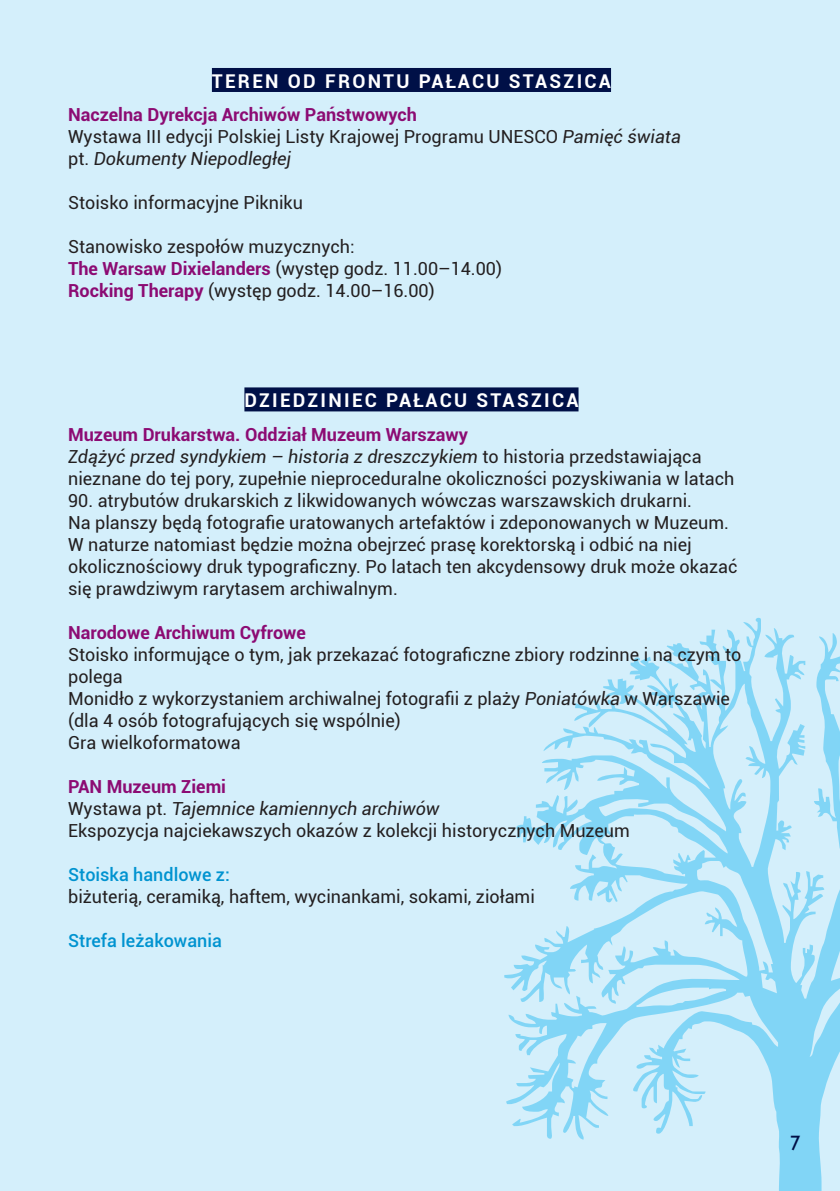
<style>
.page{position:relative;width:840px;height:1191px;background:#fff}
.page>*{position:absolute;margin:0;border:0;box-sizing:border-box;transform-origin:0 0}
.t1{font:700 19px "Roboto";letter-spacing:.12em;color:#fff}
.t2{font:19px "Humanst 521 PL";color:#001047}
.t3{font:18px/22px "Roboto";color:#231f20}
.t4{font:500 18px "Roboto";color:#0093d0}
.t5{font:700 18px "Roboto";color:#8c0b73}
.s1{font-weight:700;color:#8c0b73}
.s2{font-style:italic}
</style>
<div class="page">
<div style="left:0;top:0;width:839px;height:1191px;background:#d4effb"></div>
<svg style="left:504px;top:618px;width:335px;height:573px"></svg>
<div style="left:212px;top:68px;width:398px;height:24px;background:#001047"></div>
<div style="left:244px;top:387px;width:334px;height:24px;background:#001047"></div>
<p class="t1" style="left:212px;top:68px;width:400px">TEREN OD FRONTU PAŁACU STASZICA</p>
<p class="t3" style="left:68px;top:103px;width:614px"><span class="s1">Naczelna Dyrekcja Archiwów Państwowych<br></span>Wystawa III edycji Polskiej Listy Krajowej Programu UNESCO <span class="s2">Pamięć świata </span>pt. <span class="s2">Dokumenty Niepodległej</span></p>
<p class="t3" style="left:68px;top:191px;width:236px">Stoisko informacyjne Pikniku</p>
<p class="t3" style="left:68px;top:235px;width:435px">Stanowisko zespołów muzycznych:<br><span class="s1">The Warsaw Dixielanders</span> (występ godz. 11.00–14.00)<br><span class="s1">Rocking Therapy</span> (występ godz. 14.00–16.00)</p>
<p class="t1" style="left:244px;top:387px;width:335px">DZIEDZINIEC PAŁACU STASZICA</p>
<p class="t3" style="left:68px;top:423px;width:667px"><span class="s1">Muzeum Drukarstwa. Oddział Muzeum Warszawy<br></span><span class="s2">Zdążyć przed syndykiem – historia z dreszczykiem</span> to historia przedstawiająca nieznane do tej pory, zupełnie nieproceduralne okoliczności pozyskiwania w latach</p>
<p class="t3" style="left:68px;top:489px;width:670px">90. atrybutów drukarskich z likwidowanych wówczas warszawskich drukarni.<br>Na planszy będą fotografie uratowanych artefaktów i zdeponowanych w Muzeum.<br>W naturze natomiast będzie można obejrzeć prasę korektorską i odbić na niej okolicznościowy druk typograficzny. Po latach ten akcydensowy druk może okazać się prawdziwym rarytasem archiwalnym.</p>
<p class="t5" style="left:68px;top:619px;width:239px">Narodowe Archiwum Cyfrowe</p>
<p class="t3" style="left:68px;top:643px;width:674px">Stoisko informujące o tym, jak przekazać fotograficzne zbiory rodzinne i na czym to polega<br>Monidło z wykorzystaniem archiwalnej fotografii z plaży <span class="s2">Poniatówka</span> w Warszawie (dla 4 osób fotografujących się wspólnie)<br>Gra wielkoformatowa</p>
<p class="t3" style="left:68px;top:774px;width:563px"><span class="s1">PAN Muzeum Ziemi<br></span>Wystawa pt. <span class="s2">Tajemnice kamiennych archiwów<br></span>Ekspozycja najciekawszych okazów z kolekcji historycznych Muzeum</p>
<p class="t4" style="left:68px;top:861px;width:163px">Stoiska handlowe z:</p>
<p class="t3" style="left:68px;top:884px;width:468px">biżuterią, ceramiką, haftem, wycinankami, sokami, ziołami</p>
<p class="t4" style="left:68px;top:927px;width:155px">Strefa leżakowania</p>
<p class="t2" style="left:789px;top:1129px;width:12px">7</p>
</div>
